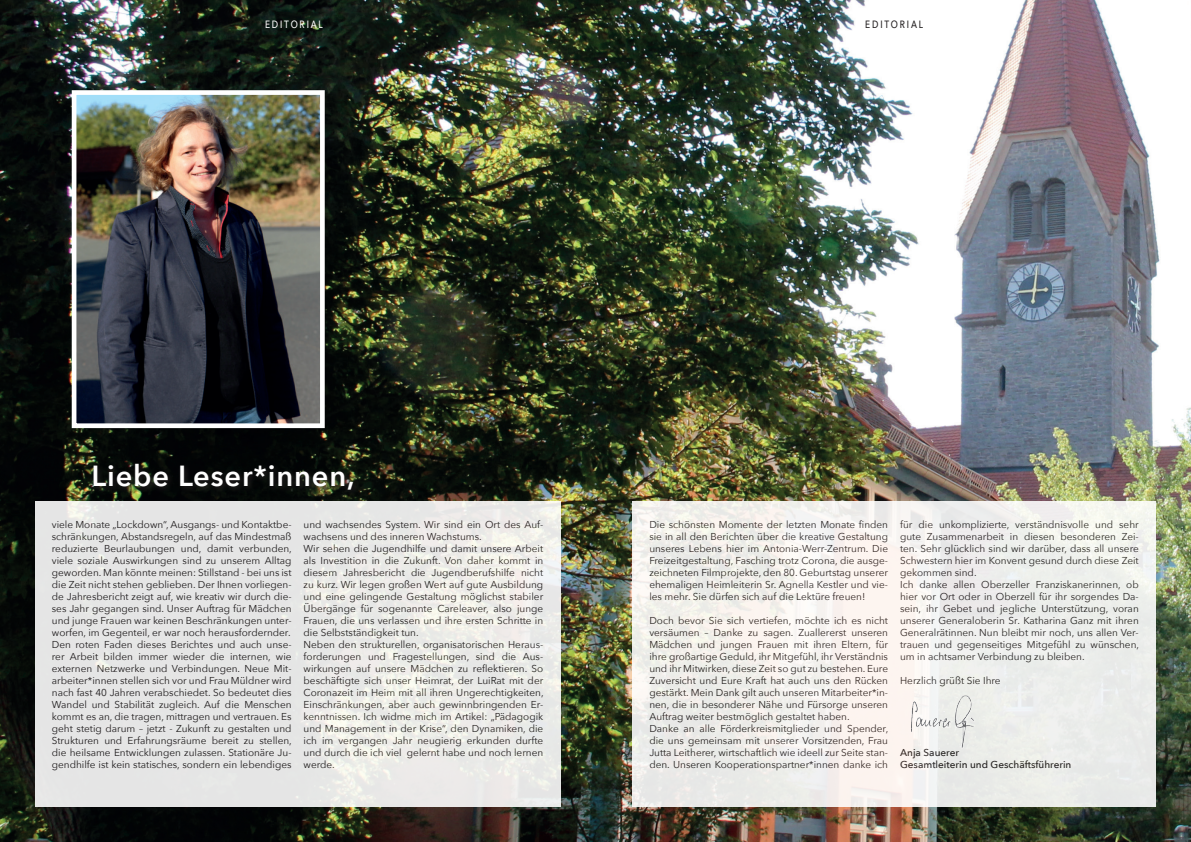
<style>
.page{position:relative;width:1191px;height:842px;background:#fff}
.page>*{position:absolute;margin:0;border:0;box-sizing:border-box;transform-origin:0 0}
.t1{font:600 29px "Avenir Next";letter-spacing:.03em;color:#fff}
.t2{font:500 10.6px "Avenir Next";letter-spacing:.22em;color:#fff;scale:.8 1}
.t3{font:500 10.6px "Avenir Next";letter-spacing:.22em;color:#231f20;scale:.8 1}
.t4{font:10px/12px "Avenir Next";color:#231f20}
.t5{font:500 10px/12px "Avenir Next";color:#231f20}
</style>
<div class="page">
<img style="left:0;top:0;width:1191px;height:842px">
<div style="left:632px;top:501px;width:523px;height:305px;background:linear-gradient(to right,#f4f0ed,#efefed)"></div>
<img style="left:911px;top:693px;width:68px;height:57px">
<div style="left:35px;top:501px;width:525px;height:305px;background:linear-gradient(to right,#e3e4e4,#eeeeea)"></div>
<img style="left:78px;top:96px;width:241px;height:326px">
<div style="left:72px;top:90px;width:253px;height:338px;border:5px solid #fff"></div>
<svg style="left:90px;top:461px;width:270px;height:36px;background:#10130e"></svg>
<p class="t2" style="left:265px;top:16px;width:74px">EDITORIAL</p>
<p class="t3" style="left:865px;top:16px;width:74px">EDITORIAL</p>
<h1 class="t1" style="left:91px;top:451px;width:265px">Liebe Leser*innen,</h1>
<p class="t4" style="left:52px;top:518px;width:241px;text-align:justify">viele Monate „Lockdown“, Ausgangs- und Kontaktbe&shy;schränkungen, Abstandsregeln, auf das Mindestmaß reduzierte Beurlaubungen und, damit verbunden, viele soziale Auswirkungen sind zu unserem Alltag geworden. Man könnte meinen: Stillstand - bei uns ist die Zeit nicht stehen geblieben. Der Ihnen vorliegen&shy;de Jahresbericht zeigt auf, wie kreativ wir durch die&shy;ses Jahr gegangen sind. Unser Auftrag für Mädchen und junge Frauen war keinen Beschränkungen unter&shy;worfen, im Gegenteil, er war noch herausfordernder.<br>Den roten Faden dieses Berichtes und auch unse&shy;rer Arbeit bilden immer wieder die internen, wie externen Netzwerke und Verbindungen. Neue Mit&shy;arbeiter*innen stellen sich vor und Frau Müldner wird nach fast 40 Jahren verabschiedet. So bedeutet dies Wandel und Stabilität zugleich. Auf die Menschen kommt es an, die tragen, mittragen und vertrauen. Es geht stetig darum – jetzt - Zukunft zu gestalten und Strukturen und Erfahrungsräume bereit zu stellen, die heilsame Entwicklungen zulassen. Stationäre Ju&shy;gendhilfe ist kein statisches, sondern ein lebendiges</p>
<p class="t4" style="left:303px;top:518px;width:241px">und wachsendes System. Wir sind ein Ort des Auf&shy;wachsens und des inneren Wachstums.<br>Wir sehen die Jugendhilfe und damit unsere Arbeit als Investition in die Zukunft. Von daher kommt in diesem Jahresbericht die Jugendberufshilfe nicht zu kurz. Wir legen großen Wert auf gute Ausbildung und eine gelingende Gestaltung möglichst stabiler Übergänge für sogenannte Careleaver, also junge Frauen, die uns verlassen und ihre ersten Schritte in die Selbstständigkeit tun.<br>Neben den strukturellen, organisatorischen Heraus&shy;forderungen und Fragestellungen, sind die Aus&shy;wirkungen auf unsere Mädchen zu reflektieren. So beschäftigte sich unser Heimrat, der LuiRat mit der Coronazeit im Heim mit all ihren Ungerechtigkeiten, Einschränkungen, aber auch gewinnbringenden Er&shy;kenntnissen. Ich widme mich im Artikel: „Pädagogik und Management in der Krise“, den Dynamiken, die ich im vergangen Jahr neugierig erkunden durfte und durch die ich viel gelernt habe und noch lernen werde.</p>
<p class="t4" style="left:649px;top:518px;width:240px;text-align:justify">Die schönsten Momente der letzten Monate finden sie in all den Berichten über die kreative Gestaltung unseres Lebens hier im Antonia-Werr-Zentrum. Die Freizeitgestaltung, Fasching trotz Corona, die ausge&shy;zeichneten Filmprojekte, den 80. Geburtstag unserer ehemaligen Heimleiterin Sr. Agnella Kestler und vie&shy;les mehr. Sie dürfen sich auf die Lektüre freuen!</p>
<p class="t4" style="left:649px;top:614px;width:240px">Doch bevor Sie sich vertiefen, möchte ich es nicht versäumen – Danke zu sagen. Zuallererst unseren Mädchen und jungen Frauen mit ihren Eltern, für ihre großartige Geduld, ihr Mitgefühl, ihr Verständnis und ihr Mitwirken, diese Zeit so gut zu bestehen. Eure Zuversicht und Eure Kraft hat auch uns den Rücken gestärkt. Mein Dank gilt auch unseren Mitarbeiter*in&shy;nen, die in besonderer Nähe und Fürsorge unseren Auftrag weiter bestmöglich gestaltet haben.<br>Danke an alle Förderkreismitglieder und Spender, die uns gemeinsam mit unserer Vorsitzenden, Frau Jutta Leitherer, wirtschaftlich wie ideell zur Seite stan&shy;den. Unseren Kooperationspartner*innen danke ich</p>
<p class="t4" style="left:900px;top:518px;width:240px">für die unkomplizierte, verständnisvolle und sehr gute Zusammenarbeit in diesen besonderen Zei&shy;ten. Sehr glücklich sind wir darüber, dass all unsere Schwestern hier im Konvent gesund durch diese Zeit gekommen sind.<br>Ich danke allen Oberzeller Franziskanerinnen, ob hier vor Ort oder in Oberzell für ihr sorgendes Da&shy;sein, ihr Gebet und jegliche Unterstützung, voran unserer Generaloberin Sr. Katharina Ganz mit ihren Generalrätinnen. Nun bleibt mir noch, uns allen Ver&shy;trauen und gegenseitiges Mitgefühl zu wünschen, um in achtsamer Verbindung zu bleiben.</p>
<p class="t4" style="left:900px;top:674px;width:102px">Herzlich grüßt Sie Ihre</p>
<p class="t5" style="left:900px;top:746px;width:173px">Anja Sauerer<br>Gesamtleiterin und Geschäftsführerin</p>
</div>
